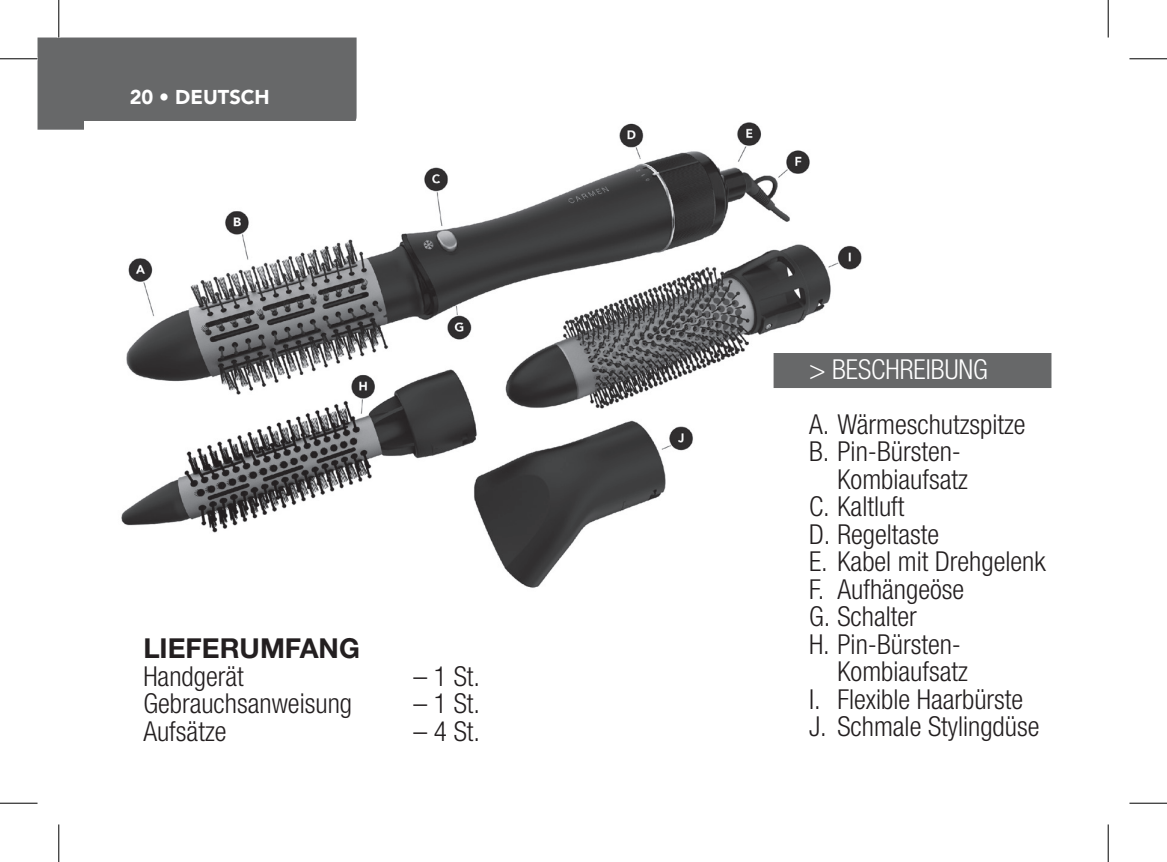
<style>
.page{position:relative;width:1167px;height:862px;background:#fff}
.page>*{position:absolute;margin:0;border:0;box-sizing:border-box;transform-origin:0 0}
.t1{font:300 condensed 27.5px "Helvetica Neue LT Std";color:#231f20}
.t2{font:300 condensed 27.5px "Helvetica Neue LT Std";color:#fff}
.t3{font:700 27.5px "Helvetica Neue LT Std";color:#231f20}
.t4{font:900 20px "Avenir";color:#fff}
</style>
<div class="page">
<div style="left:38px;top:38px;width:318px;height:92px;background:#676869"></div>
<img style="left:84px;top:121px;width:778px;height:467px">
<div style="left:773px;top:353px;width:278px;height:35px;background:#676869"></div>
<hr style="left:0;top:58px;width:38px;height:1px;background:#000">
<hr style="left:1129px;top:58px;width:37px;height:1px;background:#000">
<hr style="left:0;top:802px;width:38px;height:1px;background:#000">
<hr style="left:1129px;top:802px;width:37px;height:1px;background:#000">
<hr style="left:58px;top:0;width:1px;height:38px;background:#000">
<hr style="left:58px;top:824px;width:1px;height:38px;background:#000">
<hr style="left:1107px;top:0;width:1px;height:38px;background:#000">
<hr style="left:1107px;top:824px;width:1px;height:38px;background:#000">
<p class="t4" style="left:130px;top:80px;width:141px">20 • DEUTSCH</p>
<p class="t3" style="left:143px;top:631px;width:218px">LIEFERUMFANG</p>
<p class="t1" style="left:143px;top:660px;width:102px">Handgerät</p>
<p class="t1" style="left:413px;top:660px;width:68px">– 1 St.</p>
<p class="t1" style="left:143px;top:688px;width:210px">Gebrauchsanweisung</p>
<p class="t1" style="left:413px;top:688px;width:68px">– 1 St.</p>
<p class="t1" style="left:143px;top:715px;width:85px">Aufsätze</p>
<p class="t1" style="left:413px;top:715px;width:68px">– 4 St.</p>
<p class="t2" style="left:809px;top:353px;width:180px">&gt; BESCHREIBUNG</p>
<p class="t1" style="left:809px;top:408px;width:218px">A. Wärmeschutzspitze</p>
<p class="t1" style="left:809px;top:436px;width:153px">B. Pin-Bürsten-</p>
<p class="t1" style="left:837px;top:463px;width:132px">Kombiaufsatz</p>
<p class="t1" style="left:809px;top:491px;width:97px">C. Kaltluft</p>
<p class="t1" style="left:809px;top:518px;width:132px">D. Regeltaste</p>
<p class="t1" style="left:809px;top:546px;width:238px">E. Kabel mit Drehgelenk</p>
<p class="t1" style="left:809px;top:573px;width:157px">F. Aufhängeöse</p>
<p class="t1" style="left:809px;top:601px;width:109px">G. Schalter</p>
<p class="t1" style="left:809px;top:628px;width:153px">H. Pin-Bürsten-</p>
<p class="t1" style="left:837px;top:656px;width:132px">Kombiaufsatz</p>
<p class="t1" style="left:809px;top:683px;width:216px">I. Flexible Haarbürste</p>
<p class="t1" style="left:809px;top:711px;width:232px">J. Schmale Stylingdüse</p>
</div>
